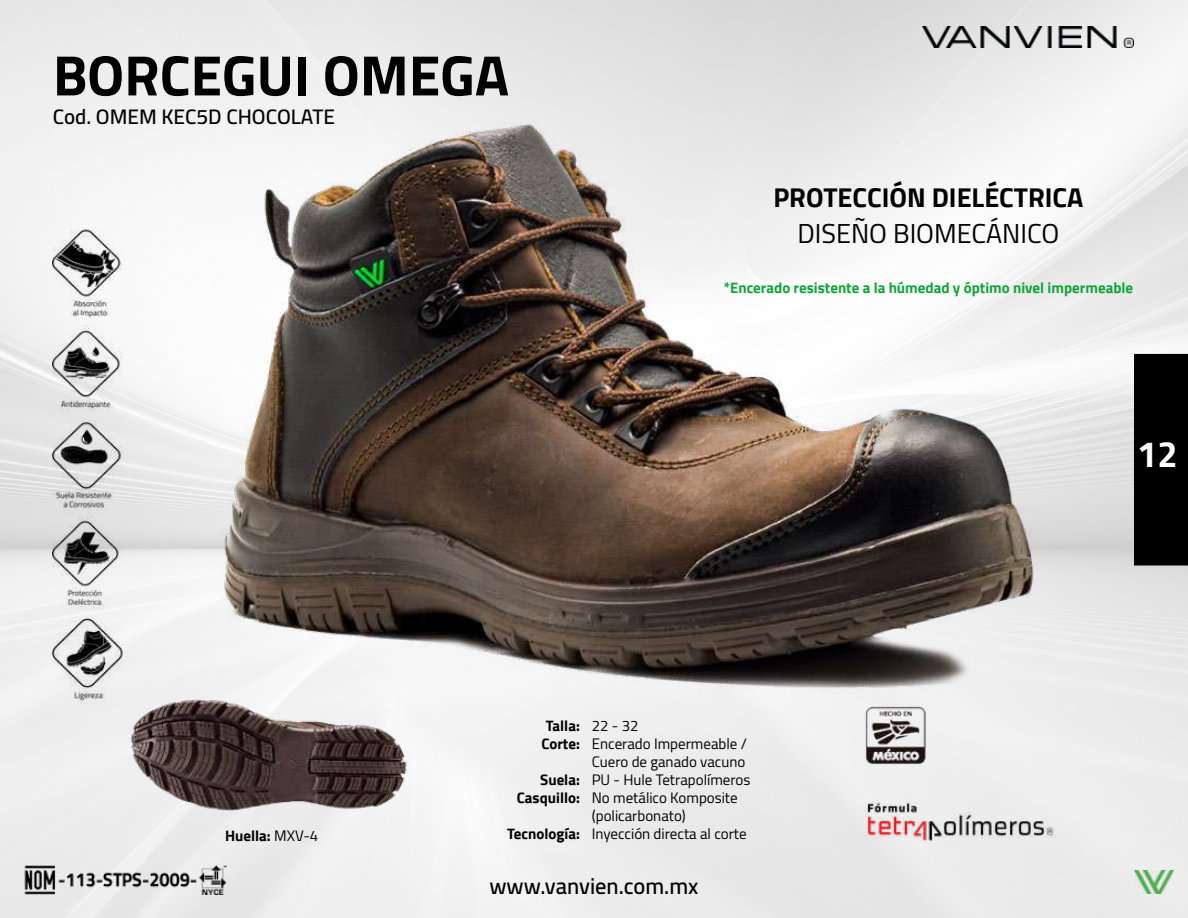
<style>
.page{position:relative;width:1188px;height:918px;background:#fff}
.page>*{position:absolute;margin:0;border:0;box-sizing:border-box;transform-origin:0 0}
.t1{font:700 57px "Cairo";color:#000}
.t2{font:700 36px "Cairo";color:#fff}
.t3{font:700 27px "Cairo";color:#000}
.t4{font:27px "Cairo";color:#000}
.t5{font:600 22.5px "Cairo";color:#000}
.t6{font:600 21px "Cairo";color:#000}
.t7{font:15px/18px "Cairo";color:#000}
.t8{font:700 15px "Cairo";color:#0fa538}
.t9{font:700 15px/18px "Cairo";color:#000}
.s1{font-weight:400}
</style>
<div class="page">
<img style="left:0;top:1px;width:1188px;height:917px">
<img style="left:923px;top:27px;width:211px;height:21px">
<img style="left:53px;top:222px;width:70px;height:490px">
<img style="left:18px;top:866px;width:211px;height:28px">
<img style="left:1134px;top:871px;width:40px;height:22px">
<img style="left:864px;top:735px;width:63px;height:32px">
<img style="left:858px;top:797px;width:212px;height:44px">
<div style="left:1135px;top:355px;width:52px;height:210px;background:#000"></div>
<div style="left:1134px;top:354px;width:54px;height:212px;border:2px solid #000"></div>
<img style="left:204px;top:97px;width:866px;height:638px">
<img style="left:126px;top:696px;width:288px;height:117px">
<h1 class="t1" style="left:53px;top:42px;width:458px">BORCEGUI OMEGA</h1>
<h3 class="t6" style="left:53px;top:99px;width:284px">Cod. OMEM KEC5D CHOCOLATE</h3>
<h3 class="t3" style="left:773px;top:182px;width:312px">PROTECCIÓN DIELÉCTRICA</h3>
<h3 class="t4" style="left:797px;top:211px;width:264px">DISEÑO BIOMECÁNICO</h3>
<p class="t8" style="left:724px;top:279px;width:411px">*Encerado resistente a la húmedad y óptimo nivel impermeable</p>
<h2 class="t2" style="left:1137px;top:433px;width:42px">12</h2>
<p class="t9" style="left:225px;top:827px;width:95px">Huella: <span class="s1">MXV-4</span></p>
<p class="t9" style="left:541px;top:717px;width:40px">Talla:<br>Corte:</p>
<p class="t9" style="left:517px;top:771px;width:65px;text-align:right">Suela:<br>Casquillo:</p>
<p class="t9" style="left:507px;top:825px;width:74px">Tecnología:</p>
<p class="t7" style="left:592px;top:717px;width:160px">22 - 32<br>Encerado Impermeable /<br>Cuero de ganado vacuno<br>PU - Hule Tetrapolímeros<br>No metálico Komposite (policarbonato)<br>Inyección directa al corte</p>
<h3 class="t5" style="left:489px;top:867px;width:211px">www.vanvien.com.mx</h3>
</div>
